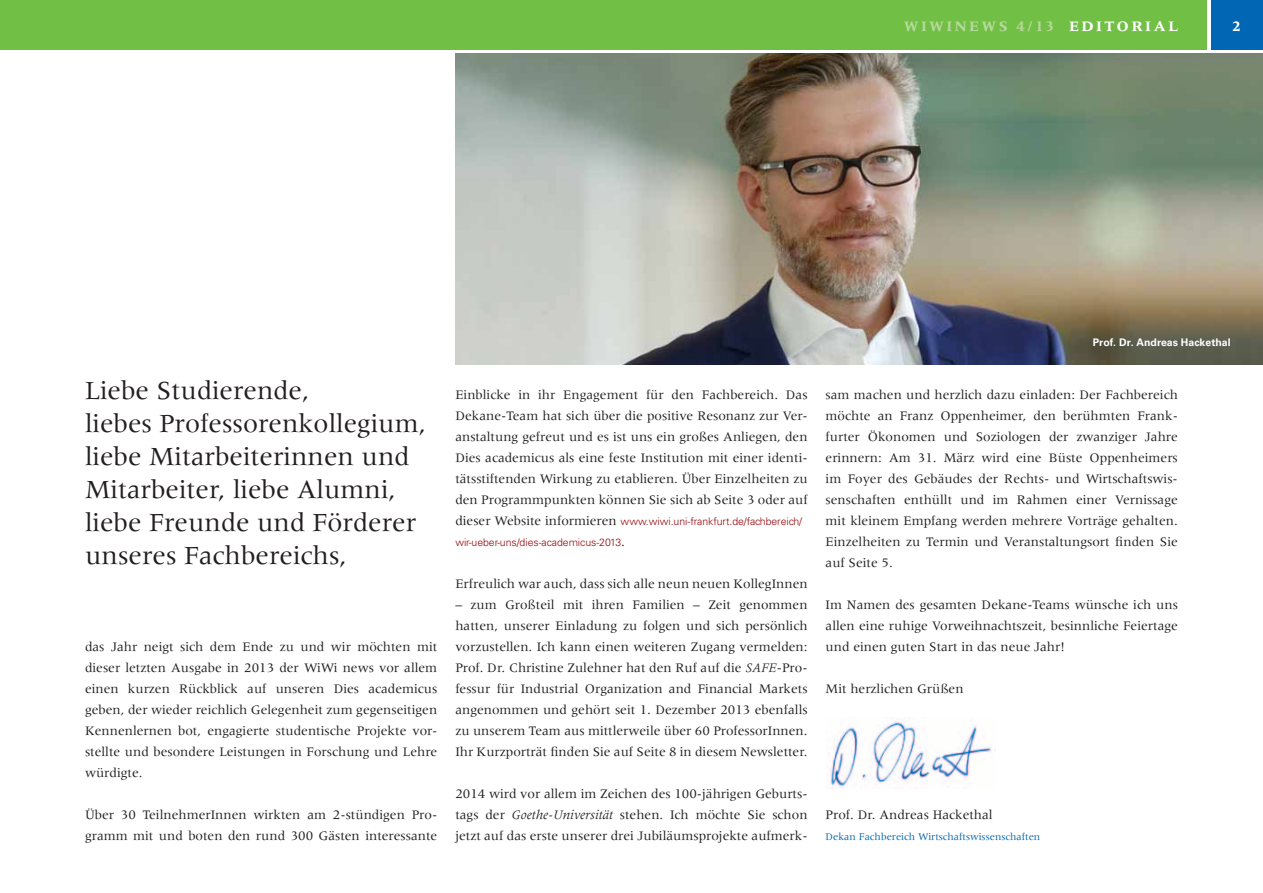
<style>
.page{position:relative;width:1263px;height:893px;background:#fff}
.page>*{position:absolute;margin:0;border:0;box-sizing:border-box;transform-origin:0 0}
.t1{font:27px/33px "Meridien";color:#231f20}
.t2{font:700 15px "Meridien";letter-spacing:.15em;color:#fff}
.t3{font:700 15px "Meridien";color:#b6da9b}
.t4{font:13.5px/21px "Meridien";color:#231f20;text-align:justify}
.t5{font:300 10.5px/21px "Univers";letter-spacing:-.005em;color:#940408}
.t6{font:10.5px "Meridien";color:#0166b3}
.t7{font:700 10.5px "Univers";color:#fff}
.s1{color:#b6da9b}
.s2{font-family:"Meridien";font-weight:400;font-size:13.5px;color:#231f20}
.s3{font-style:italic}
</style>
<div class="page">
<div style="left:1211px;top:0;width:52px;height:50px;background:#0166b3"></div>
<div style="left:0;top:0;width:1207px;height:50px;background:#71bf44"></div>
<img style="left:455px;top:53px;width:808px;height:312px">
<img style="left:828px;top:717px;width:167px;height:72px">
<p class="t3" style="left:904px;top:18px;width:56px">WIWINEWS</p>
<p class="t2" style="left:1016px;top:18px;width:163px"><span class="s1">4/13</span> EDITORIAL</p>
<p class="t2" style="left:1232px;top:18px;width:10px">2</p>
<h1 class="t1" style="left:85px;top:374px;width:343px">Liebe Studierende,<br>liebes Professorenkollegium, liebe Mitarbeiterinnen und<br>Mitarbeiter, liebe Alumni, liebe Freunde und Förderer unseres Fachbereichs,</h1>
<p class="t4" style="left:85px;top:636px;width:354px">das Jahr neigt sich dem Ende zu und wir möchten mit dieser letzten Ausgabe in 2013 der WiWi news vor allem einen kurzen Rückblick auf unseren Dies academicus geben, der wieder reichlich Gelegenheit zum gegenseitigen Kennenlernen bot, engagierte studentische Projekte vor&shy;stellte und besondere Leistungen in Forschung und Lehre würdigte.</p>
<p class="t4" style="left:85px;top:804px;width:354px">Über 30 TeilnehmerInnen wirkten am 2-stündigen Pro&shy;gramm mit und boten den rund 300 Gästen interessante</p>
<p class="t4" style="left:455px;top:384px;width:354px">Einblicke in ihr Engagement für den Fachbereich. Das Dekane-Team hat sich über die positive Resonanz zur Ver&shy;anstaltung gefreut und es ist uns ein großes Anliegen, den Dies academicus als eine feste Institution mit einer identi&shy;tätsstiftenden Wirkung zu etablieren. Über Einzelheiten zu den Programmpunkten können Sie sich ab Seite 3 oder auf</p>
<p class="t5" style="left:455px;top:511px;width:348px"><span class="s2">dieser Website informieren</span> www.wiwi.uni-frankfurt.de/fachbereich/ wir-ueber-uns/dies-academicus-2013<span class="s2">.</span></p>
<p class="t4" style="left:455px;top:573px;width:354px">Erfreulich war auch, dass sich alle neun neuen KollegInnen</p>
<p class="t4" style="left:455px;top:594px;width:354px">– zum Großteil mit ihren Familien – Zeit genommen hatten, unserer Einladung zu folgen und sich persönlich vorzustellen. Ich kann einen weiteren Zugang vermelden:<br>Prof. Dr. Christine Zulehner hat den Ruf auf die <span class="s3">SAFE</span>-Pro&shy;fessur für Industrial Organization and Financial Markets angenommen und gehört seit 1. Dezember 2013 ebenfalls zu unserem Team aus mittlerweile über 60 ProfessorInnen.<br>Ihr Kurzporträt finden Sie auf Seite 8 in diesem Newsletter.</p>
<p class="t4" style="left:455px;top:783px;width:354px">2014 wird vor allem im Zeichen des 100-jährigen Geburts&shy;tags der <span class="s3">Goethe-Universität</span> stehen. Ich möchte Sie schon jetzt auf das erste unserer drei Jubiläumsprojekte aufmerk-</p>
<p class="t7" style="left:1093px;top:336px;width:139px">Prof. Dr. Andreas Hackethal</p>
<p class="t4" style="left:826px;top:384px;width:354px">sam machen und herzlich dazu einladen: Der Fachbereich möchte an Franz Oppenheimer, den berühmten Frank&shy;furter Ökonomen und Soziologen der zwanziger Jahre erinnern: Am 31. März wird eine Büste Oppenheimers im Foyer des Gebäudes der Rechts- und Wirtschaftswis&shy;senschaften enthüllt und im Rahmen einer Vernissage mit kleinem Empfang werden mehrere Vorträge gehalten.<br>Einzelheiten zu Termin und Veranstaltungsort finden Sie auf Seite 5.</p>
<p class="t4" style="left:826px;top:594px;width:354px">Im Namen des gesamten Dekane-Teams wünsche ich uns allen eine ruhige Vorweihnachtszeit, besinnliche Feiertage und einen guten Start in das neue Jahr!</p>
<p class="t4" style="left:826px;top:678px;width:139px">Mit herzlichen Grüßen</p>
<p class="t4" style="left:826px;top:804px;width:169px">Prof. Dr. Andreas Hackethal</p>
<p class="t6" style="left:826px;top:831px;width:216px">Dekan Fachbereich Wirtschaftswissenschaften</p>
</div>
